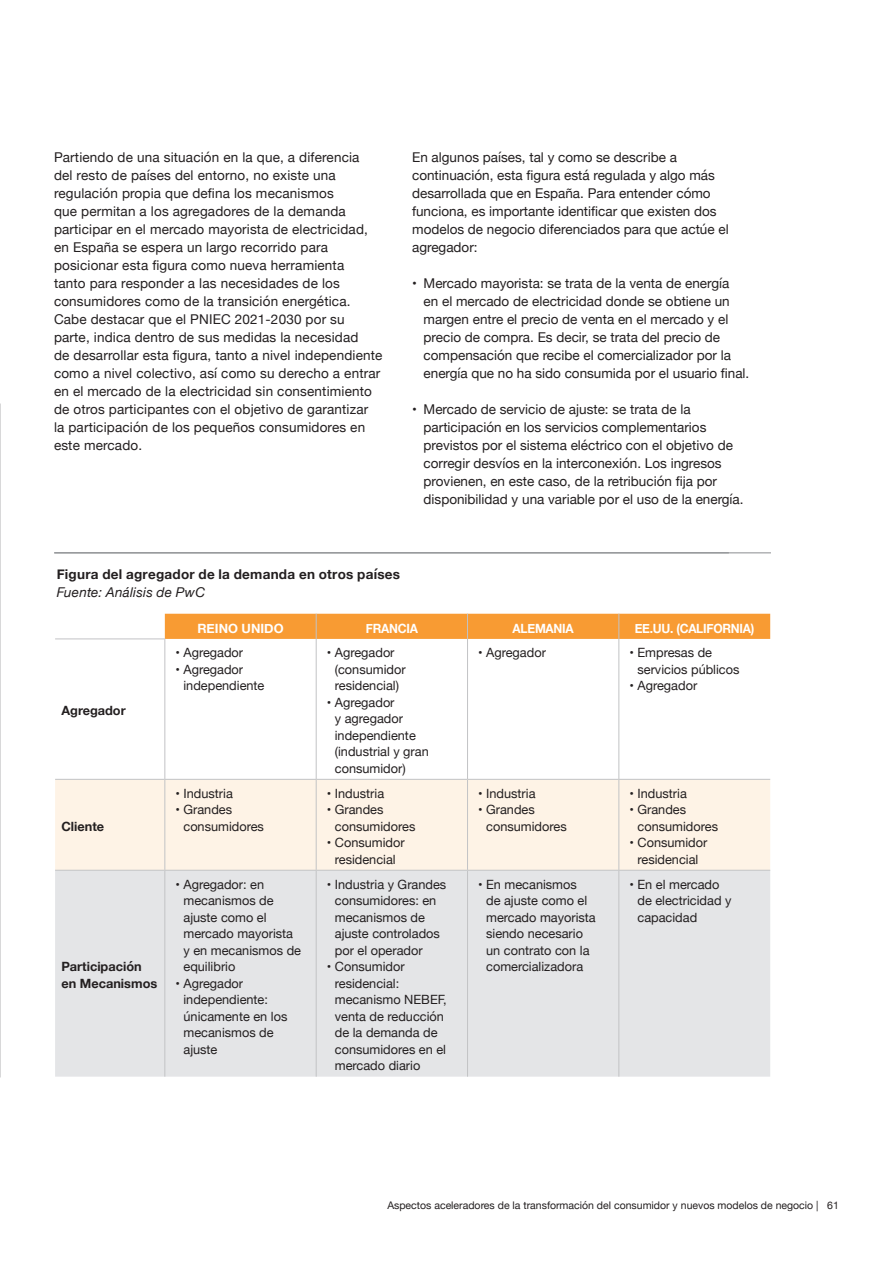
<style>
.page{position:relative;width:893px;height:1263px;background:#fff}
.page>*{position:absolute;margin:0;border:0;box-sizing:border-box;transform-origin:0 0}
.Texto_ok{font:13.5px/18px "Helvetica Neue";color:#231f20}
.t1{font:700 13.5px/18px "Helvetica Neue";letter-spacing:.015em;color:#231f20}
.t2{font:12.75px/16.5px "Helvetica Neue";color:#231f20}
.t3{font:700 12.75px/16.5px "Helvetica Neue";color:#231f20}
.t4{font:700 12.75px "Helvetica Neue";letter-spacing:-.02em;color:#fff;scale:.94 1}
.t5{font:700 12.75px "Helvetica Neue";color:#fff}
.t6{font:10.5px "Helvetica Neue";color:#231f20}
.s1{font-weight:400;font-style:italic}
</style>
<div class="page">
<div style="left:55px;top:780px;width:715px;height:90px;background:#fef3e6"></div>
<div style="left:55px;top:871px;width:715px;height:206px;background:#e4e5e7"></div>
<div style="left:165px;top:614px;width:605px;height:25px;background:#f89b33"></div>
<hr style="left:316px;top:639px;width:1px;height:140px;background:#c2c3c5">
<hr style="left:467px;top:639px;width:1px;height:140px;background:#c2c3c5">
<hr style="left:618px;top:639px;width:1px;height:140px;background:#c2c3c5">
<hr style="left:165px;top:779px;width:151px;height:1px;background:#c2c3c5">
<hr style="left:316px;top:779px;width:151px;height:1px;background:#c2c3c5">
<hr style="left:316px;top:780px;width:1px;height:90px;background:#c2c3c5">
<hr style="left:467px;top:779px;width:152px;height:1px;background:#c2c3c5">
<hr style="left:467px;top:780px;width:1px;height:90px;background:#c2c3c5">
<hr style="left:619px;top:779px;width:151px;height:1px;background:#c2c3c5">
<hr style="left:618px;top:780px;width:1px;height:90px;background:#c2c3c5">
<hr style="left:165px;top:870px;width:151px;height:1px;background:#c2c3c5">
<hr style="left:164px;top:870px;width:1px;height:207px;background:#c2c3c5">
<hr style="left:316px;top:870px;width:151px;height:1px;background:#c2c3c5">
<hr style="left:316px;top:870px;width:1px;height:207px;background:#c2c3c5">
<hr style="left:467px;top:870px;width:152px;height:1px;background:#c2c3c5">
<hr style="left:467px;top:870px;width:1px;height:207px;background:#c2c3c5">
<hr style="left:619px;top:870px;width:151px;height:1px;background:#c2c3c5">
<hr style="left:618px;top:870px;width:1px;height:207px;background:#c2c3c5">
<hr style="left:164px;top:780px;width:1px;height:90px;background:#c2c3c5">
<hr style="left:55px;top:870px;width:110px;height:1px;background:#c2c3c5">
<hr style="left:55px;top:638px;width:110px;height:1px;background:#c2c3c5">
<hr style="left:164px;top:639px;width:1px;height:140px;background:#c2c3c5">
<hr style="left:55px;top:779px;width:110px;height:1px;background:#c2c3c5">
<hr style="left:54px;top:552px;width:675px;height:1px;background:#8a8c8f">
<hr style="left:55px;top:552px;width:716px;height:1px;background:#8a8c8f">
<p class="Texto_ok" style="left:54px;top:149px;width:330px">Partiendo de una situación en la que, a diferencia<br>del resto de países del entorno, no existe una regulación propia que defina los mecanismos<br>que permitan a los agregadores de la demanda participar en el mercado mayorista de electricidad, en España se espera un largo recorrido para posicionar esta figura como nueva herramienta<br>tanto para responder a las necesidades de los consumidores como de la transición energética.<br>Cabe destacar que el PNIEC 2021-2030 por su parte, indica dentro de sus medidas la necesidad<br>de desarrollar esta figura, tanto a nivel independiente como a nivel colectivo, así como su derecho a entrar en el mercado de la electricidad sin consentimiento de otros participantes con el objetivo de garantizar<br>la participación de los pequeños consumidores en este mercado.</p>
<p class="Texto_ok" style="left:412px;top:149px;width:318px">En algunos países, tal y como se describe a continuación, esta figura está regulada y algo más desarrollada que en España. Para entender cómo funciona, es importante identificar que existen dos modelos de negocio diferenciados para que actúe el agregador:</p>
<p class="Texto_ok" style="left:424px;top:275px;width:327px;text-indent:-11px">• Mercado mayorista: se trata de la venta de energía<br>en el mercado de electricidad donde se obtiene un margen entre el precio de venta en el mercado y el precio de compra. Es decir, se trata del precio de compensación que recibe el comercializador por la energía que no ha sido consumida por el usuario final.</p>
<p class="Texto_ok" style="left:424px;top:401px;width:321px;text-indent:-11px">• Mercado de servicio de ajuste: se trata de la participación en los servicios complementarios previstos por el sistema eléctrico con el objetivo de corregir desvíos en la interconexión. Los ingresos provienen, en este caso, de la retribución fija por disponibilidad y una variable por el uso de la energía.</p>
<p class="t1" style="left:57px;top:565px;width:345px">Figura del agregador de la demanda en otros países<br><span class="s1">Fuente: Análisis de PwC</span></p>
<p class="t3" style="left:61px;top:703px;width:66px">Agregador</p>
<p class="t3" style="left:61px;top:818px;width:44px">Cliente</p>
<p class="t3" style="left:61px;top:959px;width:97px">Participación en Mecanismos</p>
<p class="t5" style="left:197px;top:618px;width:88px">REINO UNIDO</p>
<p class="t4" style="left:366px;top:618px;width:57px">FRANCIA</p>
<p class="t4" style="left:513px;top:618px;width:67px">ALEMANIA</p>
<p class="t4" style="left:635px;top:618px;width:129px">EE.UU. (CALIFORNIA)</p>
<p class="t2" style="left:175px;top:645px;width:69px">• Agregador</p>
<p class="t2" style="left:183px;top:662px;width:83px;text-indent:-8px">• Agregador independiente</p>
<p class="t2" style="left:335px;top:645px;width:72px;text-indent:-8px">• Agregador (consumidor residencial)</p>
<p class="t2" style="left:335px;top:695px;width:95px;text-indent:-8px">• Agregador<br>y agregador independiente (industrial y gran consumidor)</p>
<p class="t2" style="left:478px;top:645px;width:69px">• Agregador</p>
<p class="t2" style="left:637px;top:645px;width:103px;text-indent:-8px">• Empresas de servicios públicos</p>
<p class="t2" style="left:629px;top:678px;width:69px">• Agregador</p>
<p class="t2" style="left:175px;top:786px;width:59px">• Industria</p>
<p class="t2" style="left:183px;top:802px;width:82px;text-indent:-8px">• Grandes consumidores</p>
<p class="t2" style="left:327px;top:786px;width:59px">• Industria</p>
<p class="t2" style="left:335px;top:802px;width:82px;text-indent:-8px">• Grandes consumidores</p>
<p class="t2" style="left:327px;top:835px;width:79px;text-align:center">• Consumidor residencial</p>
<p class="t2" style="left:478px;top:786px;width:59px">• Industria</p>
<p class="t2" style="left:486px;top:802px;width:82px;text-indent:-8px">• Grandes consumidores</p>
<p class="t2" style="left:629px;top:786px;width:59px">• Industria</p>
<p class="t2" style="left:637px;top:802px;width:82px;text-indent:-8px">• Grandes consumidores</p>
<p class="t2" style="left:629px;top:835px;width:79px;text-align:center">• Consumidor residencial</p>
<p class="t2" style="left:183px;top:877px;width:119px;text-indent:-8px">• Agregador: en mecanismos de ajuste como el mercado mayorista y en mecanismos de equilibrio</p>
<p class="t2" style="left:183px;top:976px;width:105px;text-indent:-8px">• Agregador independiente: únicamente en los mecanismos de ajuste</p>
<p class="t2" style="left:335px;top:877px;width:113px;text-indent:-8px">• Industria y Grandes consumidores: en mecanismos de ajuste controlados por el operador</p>
<p class="t2" style="left:335px;top:959px;width:113px;text-indent:-8px">• Consumidor residencial: mecanismo NEBEF, venta de reducción de la demanda de consumidores en el mercado diario</p>
<p class="t2" style="left:486px;top:877px;width:111px;text-indent:-8px">• En mecanismos<br>de ajuste como el mercado mayorista siendo necesario un contrato con la comercializadora</p>
<p class="t2" style="left:637px;top:877px;width:95px;text-indent:-8px">• En el mercado de electricidad y capacidad</p>
<p class="t6" style="left:387px;top:1198px;width:453px">Aspectos aceleradores de la transformación del consumidor y nuevos modelos de negocio | 61</p>
</div>
